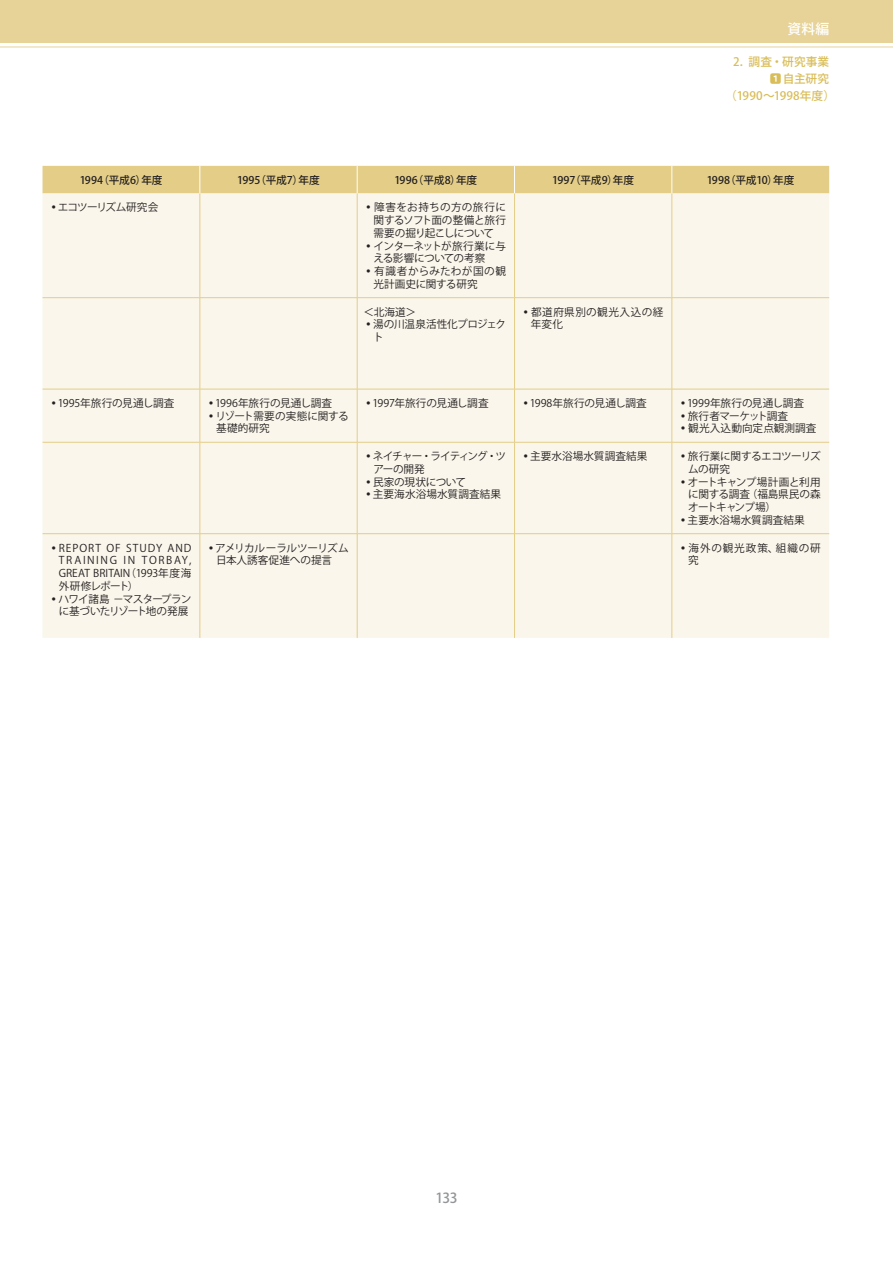
<style>
.page{position:relative;width:893px;height:1263px;background:#fff}
.page>*{position:absolute;margin:0;border:0;box-sizing:border-box;transform-origin:0 0}
.t1{font:500 13.8px "Koz Go Pro";color:#fff}
.t2{font:500 13.8px "Koz Go Pro";color:#939598}
.t3{font:500 11.7px "Koz Go Pro";letter-spacing:.01em;color:#d9bd58}
.t4{font:10.65px/12.8px "Koz Go Pro";letter-spacing:-.005em;color:#231f20}
.t5{font:500 10.65px "Koz Go Pro";letter-spacing:-.005em;color:#231f20}
.t6{font:10.65px "Koz Go Pro";letter-spacing:-.035em;color:#231f20}
.t7{font:10.65px "Koz Go Pro";letter-spacing:-.045em;color:#231f20}
.t8{font:10.65px "Koz Go Pro";letter-spacing:.095em;color:#231f20}
.t9{font:10.65px "Koz Go Pro";letter-spacing:.15em;color:#231f20}
.t10{font:10.65px/12.8px "Koz Go Pro";letter-spacing:.04em;color:#231f20}
.t11{font:10.65px "Koz Go Pro";letter-spacing:-.09em;color:#231f20}
.t12{font:10.65px "Koz Go Pro";letter-spacing:-.055em;color:#231f20}
.t13{font:10.65px "Koz Go Pro";letter-spacing:-.03em;color:#231f20}
.t14{font:10.65px "Koz Go Pro";letter-spacing:-.07em;color:#231f20}
.t15{font:10.65px/12.8px "Koz Go Pro";letter-spacing:.075em;color:#231f20}
.t16{font:10.65px "Koz Go Pro";letter-spacing:.035em;color:#231f20}
.t17{font:10.65px "Koz Go Pro";letter-spacing:.045em;color:#231f20}
.t18{font:10.65px "Koz Go Pro";letter-spacing:-.06em;color:#231f20}
.t19{font:10.65px "Koz Go Pro";letter-spacing:-.05em;color:#231f20}
.t20{font:10.65px "Koz Go Pro";letter-spacing:-.065em;color:#231f20}
.t21{font:10.65px "Koz Go Pro";letter-spacing:-.025em;color:#231f20}
.t22{font:10.65px "Koz Go Pro";letter-spacing:-.08em;color:#231f20}
.t23{font:10.65px "Koz Go Pro";letter-spacing:-.075em;color:#231f20}
.s1{font-weight:700}
</style>
<div class="page">
<div style="left:0;top:0;width:893px;height:43px;background:#e7d397"></div>
<hr style="left:0;top:47px;width:893px;height:1px;background:#e7d397">
<div style="left:43px;top:193px;width:786px;height:445px;background:#faf6eb"></div>
<div style="left:43px;top:166px;width:786px;height:27px;background:#e3cd87"></div>
<hr style="left:200px;top:193px;width:1px;height:104px;background:#e3cd87">
<hr style="left:357px;top:193px;width:1px;height:104px;background:#e3cd87">
<hr style="left:514px;top:193px;width:1px;height:104px;background:#e3cd87">
<hr style="left:672px;top:193px;width:1px;height:104px;background:#e3cd87">
<hr style="left:43px;top:297px;width:157px;height:1px;background:#e3cd87">
<hr style="left:200px;top:297px;width:157px;height:1px;background:#e3cd87">
<hr style="left:200px;top:298px;width:1px;height:91px;background:#e3cd87">
<hr style="left:357px;top:297px;width:157px;height:1px;background:#e3cd87">
<hr style="left:357px;top:298px;width:1px;height:91px;background:#e3cd87">
<hr style="left:514px;top:297px;width:158px;height:1px;background:#e3cd87">
<hr style="left:514px;top:298px;width:1px;height:91px;background:#e3cd87">
<hr style="left:672px;top:297px;width:157px;height:1px;background:#e3cd87">
<hr style="left:672px;top:298px;width:1px;height:91px;background:#e3cd87">
<hr style="left:43px;top:389px;width:157px;height:1px;background:#e3cd87">
<hr style="left:200px;top:389px;width:157px;height:1px;background:#e3cd87">
<hr style="left:200px;top:389px;width:1px;height:53px;background:#e3cd87">
<hr style="left:357px;top:389px;width:157px;height:1px;background:#e3cd87">
<hr style="left:357px;top:389px;width:1px;height:53px;background:#e3cd87">
<hr style="left:514px;top:389px;width:158px;height:1px;background:#e3cd87">
<hr style="left:514px;top:389px;width:1px;height:53px;background:#e3cd87">
<hr style="left:672px;top:389px;width:157px;height:1px;background:#e3cd87">
<hr style="left:672px;top:389px;width:1px;height:53px;background:#e3cd87">
<hr style="left:43px;top:442px;width:157px;height:1px;background:#e3cd87">
<hr style="left:200px;top:442px;width:157px;height:1px;background:#e3cd87">
<hr style="left:200px;top:442px;width:1px;height:91px;background:#e3cd87">
<hr style="left:357px;top:442px;width:157px;height:1px;background:#e3cd87">
<hr style="left:357px;top:442px;width:1px;height:91px;background:#e3cd87">
<hr style="left:514px;top:442px;width:158px;height:1px;background:#e3cd87">
<hr style="left:514px;top:442px;width:1px;height:91px;background:#e3cd87">
<hr style="left:672px;top:442px;width:157px;height:1px;background:#e3cd87">
<hr style="left:672px;top:442px;width:1px;height:91px;background:#e3cd87">
<hr style="left:43px;top:533px;width:157px;height:1px;background:#e3cd87">
<hr style="left:200px;top:533px;width:157px;height:1px;background:#e3cd87">
<hr style="left:200px;top:534px;width:1px;height:104px;background:#e3cd87">
<hr style="left:357px;top:533px;width:157px;height:1px;background:#e3cd87">
<hr style="left:357px;top:534px;width:1px;height:104px;background:#e3cd87">
<hr style="left:514px;top:533px;width:158px;height:1px;background:#e3cd87">
<hr style="left:514px;top:534px;width:1px;height:104px;background:#e3cd87">
<hr style="left:672px;top:533px;width:157px;height:1px;background:#e3cd87">
<hr style="left:672px;top:534px;width:1px;height:104px;background:#e3cd87">
<p class="t1" style="left:788px;top:21px;width:43px">資料編</p>
<p class="t3" style="left:733px;top:54px;width:98px">2．調査・研究事業</p>
<p class="t3" style="left:770px;top:71px;width:61px"><span class="s1">1</span> 自主研究</p>
<p class="t3" style="left:725px;top:88px;width:112px">（1990〜1998年度）</p>
<p class="t5" style="left:80px;top:173px;width:84px">1994（平成6）年度</p>
<p class="t5" style="left:237px;top:173px;width:84px">1995（平成7）年度</p>
<p class="t5" style="left:394px;top:173px;width:84px">1996（平成8）年度</p>
<p class="t5" style="left:552px;top:173px;width:83px">1997（平成9）年度</p>
<p class="t5" style="left:707px;top:173px;width:89px">1998（平成10）年度</p>
<p class="t20" style="left:49px;top:201px;width:111px">◦エコツーリズム研究会</p>
<p class="t16" style="left:363px;top:201px;width:144px">◦障害をお持ちの方の旅行に</p>
<p class="t6" style="left:373px;top:213px;width:134px">関するソフト面の整備と旅行</p>
<p class="t19" style="left:373px;top:226px;width:122px">需要の掘り起こしについて</p>
<p class="t12" style="left:363px;top:239px;width:144px">◦インターネットが旅行業に与</p>
<p class="t7" style="left:373px;top:252px;width:113px">える影響についての考察</p>
<p class="t17" style="left:363px;top:264px;width:144px">◦有識者からみたわが国の観</p>
<p class="t4" style="left:374px;top:278px;width:106px">光計画史に関する研究</p>
<p class="t4" style="left:363px;top:306px;width:54px">＜北海道＞</p>
<p class="t13" style="left:363px;top:317px;width:144px">◦湯の川温泉活性化プロジェク</p>
<p class="t4" style="left:373px;top:331px;width:12px">ト</p>
<p class="t10" style="left:531px;top:306px;width:134px;text-indent:-10px">◦都道府県別の観光入込の経年変化</p>
<p class="t4" style="left:49px;top:397px;width:127px">◦1995年旅行の見通し調査</p>
<p class="t4" style="left:206px;top:397px;width:128px">◦1996年旅行の見通し調査</p>
<p class="t4" style="left:206px;top:410px;width:144px">◦リゾート需要の実態に関する</p>
<p class="t4" style="left:216px;top:422px;width:55px">基礎的研究</p>
<p class="t4" style="left:363px;top:397px;width:127px">◦1997年旅行の見通し調査</p>
<p class="t4" style="left:521px;top:397px;width:128px">◦1998年旅行の見通し調査</p>
<p class="t4" style="left:678px;top:397px;width:140px">◦1999年旅行の見通し調査◦旅行者マーケット調査<br>◦観光入込動向定点観測調査</p>
<p class="t11" style="left:363px;top:449px;width:144px">◦ネイチャー・ライティング・ツ</p>
<p class="t4" style="left:373px;top:463px;width:53px">アーの開発</p>
<p class="t21" style="left:363px;top:475px;width:104px">◦民家の現状について</p>
<p class="t4" style="left:363px;top:488px;width:139px">◦主要海水浴場水質調査結果</p>
<p class="t4" style="left:521px;top:450px;width:128px">◦主要水浴場水質調査結果</p>
<p class="t7" style="left:678px;top:449px;width:144px">◦旅行業に関するエコツーリズ</p>
<p class="t4" style="left:688px;top:463px;width:44px">ムの研究</p>
<p class="t6" style="left:678px;top:475px;width:144px">◦オートキャンプ場計画と利用</p>
<p class="t4" style="left:688px;top:488px;width:134px">に関する調査（福島県民の森</p>
<p class="t22" style="left:688px;top:500px;width:89px">オートキャンプ場）</p>
<p class="t4" style="left:678px;top:514px;width:128px">◦主要水浴場水質調査結果</p>
<p class="t8" style="left:49px;top:541px;width:144px">◦REPORT OF STUDY AND</p>
<p class="t9" style="left:59px;top:553px;width:134px">TRAINING IN TORBAY,</p>
<p class="t4" style="left:59px;top:567px;width:134px">GREAT BRITAIN（1993年度海</p>
<p class="t23" style="left:59px;top:579px;width:81px">外研修レポート）</p>
<p class="t14" style="left:49px;top:592px;width:144px">◦ハワイ諸島 －マスタープラン</p>
<p class="t18" style="left:59px;top:604px;width:131px">に基づいたリゾート地の発展</p>
<p class="t4" style="left:206px;top:541px;width:144px;text-align:center">◦アメリカルーラルツーリズム日本人誘客促進への提言</p>
<p class="t15" style="left:688px;top:541px;width:134px;text-indent:-10px">◦海外の観光政策、組織の研究</p>
<p class="t2" style="left:435px;top:1189px;width:24px">133</p>
</div>
